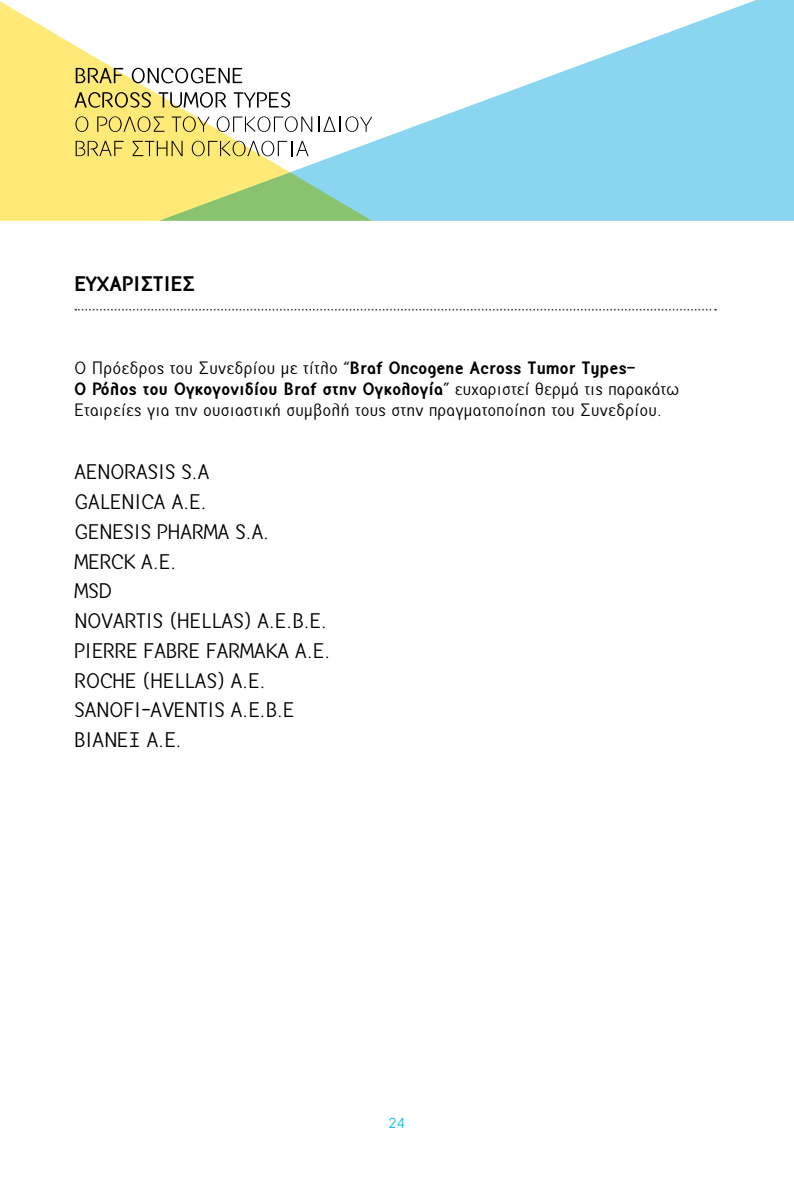
<style>
.page{position:relative;width:794px;height:1191px;background:#fff}
.page>*{position:absolute;margin:0;border:0;box-sizing:border-box;transform-origin:0 0}
.t1{font:22.75px/29.8px "PF Report";color:#000}
.t2{font:700 22.75px "PF Report";color:#000}
.t3{font:19.25px/21px "PF Report";letter-spacing:.015em;color:#000}
.t4{font:15.75px "PF Report";color:#00c0eb}
.s1{font-weight:700}
</style>
<div class="page">
<svg style="left:0;top:1px;width:159px;height:220px;fill:#ffea77"></svg>
<svg style="left:159px;top:4px;width:585px;height:217px;fill:#8ad5ef"></svg>
<div style="left:744px;top:0;width:50px;height:221px;background:#8ad5ef"></div>
<svg style="left:75px;top:309px;width:641px;height:2px"></svg>
<svg style="left:76px;top:68px;width:47px;height:15px"></svg>
<svg style="left:132px;top:68px;width:110px;height:15px"></svg>
<svg style="left:74px;top:92px;width:77px;height:16px"></svg>
<svg style="left:159px;top:92px;width:67px;height:16px"></svg>
<svg style="left:234px;top:92px;width:56px;height:16px"></svg>
<svg style="left:75px;top:116px;width:13px;height:16px"></svg>
<svg style="left:97px;top:116px;width:67px;height:16px"></svg>
<svg style="left:172px;top:116px;width:37px;height:16px"></svg>
<svg style="left:217px;top:116px;width:95px;height:16px"></svg>
<svg style="left:318px;top:116px;width:54px;height:16px"></svg>
<svg style="left:76px;top:141px;width:48px;height:15px"></svg>
<svg style="left:133px;top:141px;width:50px;height:15px"></svg>
<svg style="left:192px;top:141px;width:116px;height:15px"></svg>
<p class="t2" style="left:74px;top:272px;width:35px">ευχαριστιεσ</p>
<p class="t3" style="left:74px;top:358px;width:606px">Ο ΠΡΌΕΔΡΟΣ ΤΟΥ ΣΥΝΕΔΡΊΟΥ ΜΕ ΤΊΤΛΟ “<span class="s1">Braf Oncogene Across Tumor Types-<br>Ο Ρόλος του Ογκογονιδίου Braf στην Ογκολογία</span>” ΕΥΧΑΡΙΣΤΕΊ ΘΕΡΜΆ ΤΙΣ ΠΑΡΑΚΆΤΩ<br>ΕΤΑΙΡΕΊΕΣ ΓΙΑ ΤΗΝ ΟΥΣΙΑΣΤΙΚΉ ΣΥΜΒΟΛΉ ΤΟΥΣ ΣΤΗΝ ΠΡΑΓΜΑΤΟΠΟΊΗΣΗ ΤΟΥ ΣΥΝΕΔΡΊΟΥ.</p>
<p class="t1" style="left:74px;top:457px;width:137px">AENORASIS S.A<br>GALENICA A.E.<br>GENESIS PHARMA</p>
<p class="t1" style="left:235px;top:517px;width:36px">S.A.</p>
<p class="t1" style="left:74px;top:547px;width:254px">MERCK Α.Ε.<br>MSD<br>ΝOVARTIS (HELLAS) A.E.B.E.<br>PIERRE</p>
<p class="t1" style="left:144px;top:636px;width:23px">FABRE</p>
<p class="t1" style="left:206px;top:636px;width:24px">FARMAKA</p>
<p class="t1" style="left:295px;top:636px;width:37px">Α.Ε.</p>
<p class="t1" style="left:74px;top:666px;width:221px">ROCHE (HE LLAS) Α.Ε.<br>SANOFI-AVENTIS A.E.B.E<br>ΒΙΑΝΕΞ Α.Ε.</p>
<p class="t4" style="left:389px;top:1115px;width:18px">24</p>
</div>
